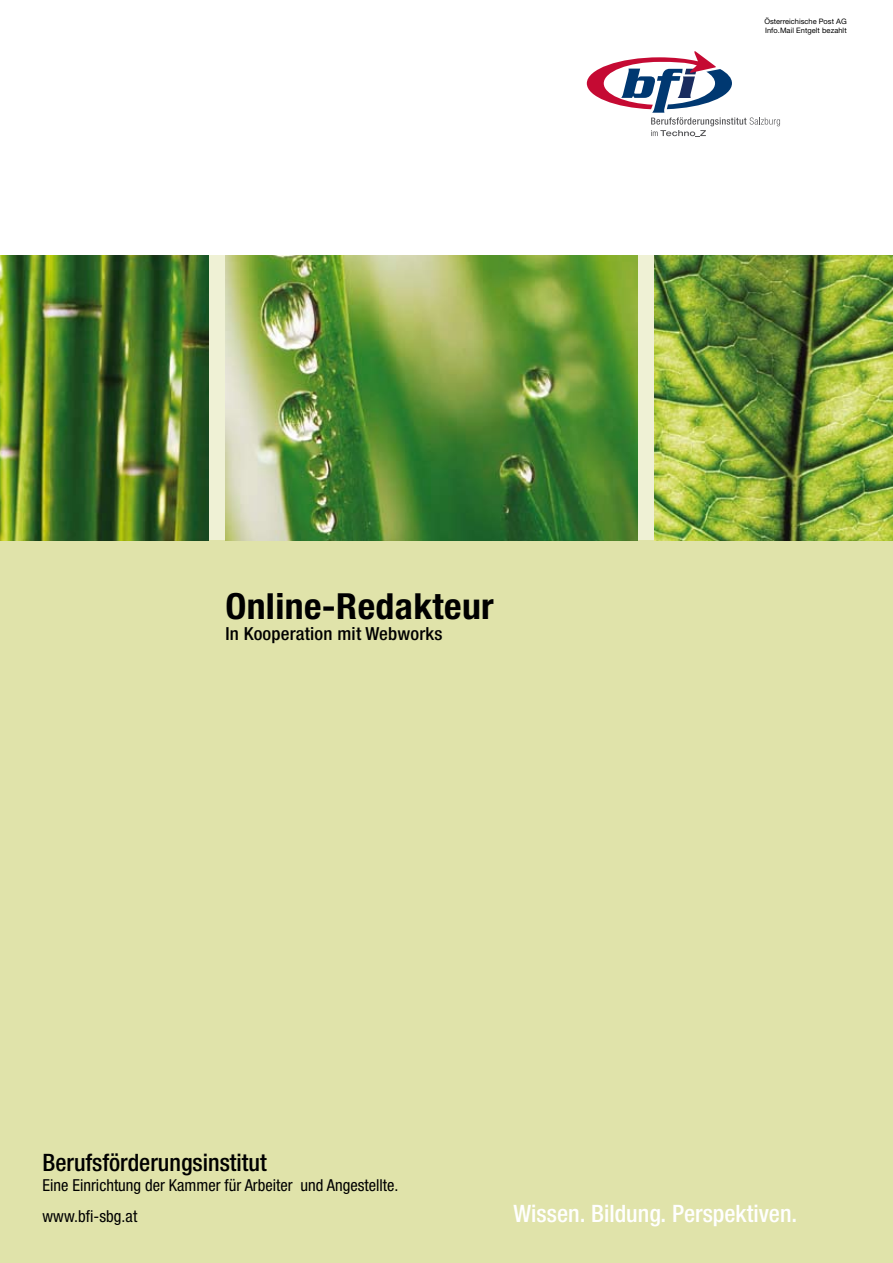
<style>
.page{position:relative;width:893px;height:1263px;background:#fff}
.page>*{position:absolute;margin:0;border:0;box-sizing:border-box;transform-origin:0 0}
.t1{font:700 condensed 36px "Helvetica Neue";letter-spacing:.01em;color:#000;scale:1.05 1}
.t2{font:500 condensed 24px "Helvetica Neue";color:#fff}
.t3{font:500 condensed 24px "Helvetica Neue";color:#000}
.t4{font:500 condensed 18px "Helvetica Neue";letter-spacing:.01em;color:#000;scale:1.05 1}
.t5{font:condensed 16.5px/31.5px "Helvetica Neue";color:#000}
.t6{font:7.5px/9px "Helvetica Neue";letter-spacing:.005em;color:#000}
</style>
<div class="page">
<div style="left:0;top:540px;width:893px;height:723px;background:#e0e3aa"></div>
<div style="left:0;top:255px;width:893px;height:285px;background:#eff1d5"></div>
<img style="left:225px;top:255px;width:413px;height:285px">
<img style="left:655px;top:255px;width:238px;height:285px">
<img style="left:0;top:255px;width:208px;height:285px">
<svg style="left:587px;top:51px;width:193px;height:86px"></svg>
<p class="t6" style="left:764px;top:17px;width:84px">Österreichische Post AG<br>Info.Mail Entgelt bezahlt</p>
<h1 class="t1" style="left:225px;top:584px;width:257px">Online-Redakteur</h1>
<p class="t4" style="left:225px;top:623px;width:208px">In Kooperation mit Webworks</p>
<h2 class="t3" style="left:43px;top:1148px;width:226px">Berufsförderungsinstitut</h2>
<p class="t5" style="left:43px;top:1169px;width:357px">Eine Einrichtung der Kammer für Arbeiter und Angestellte. www.bfi-sbg.at</p>
<h2 class="t2" style="left:513px;top:1199px;width:285px">Wissen. Bildung. Perspektiven.</h2>
</div>
